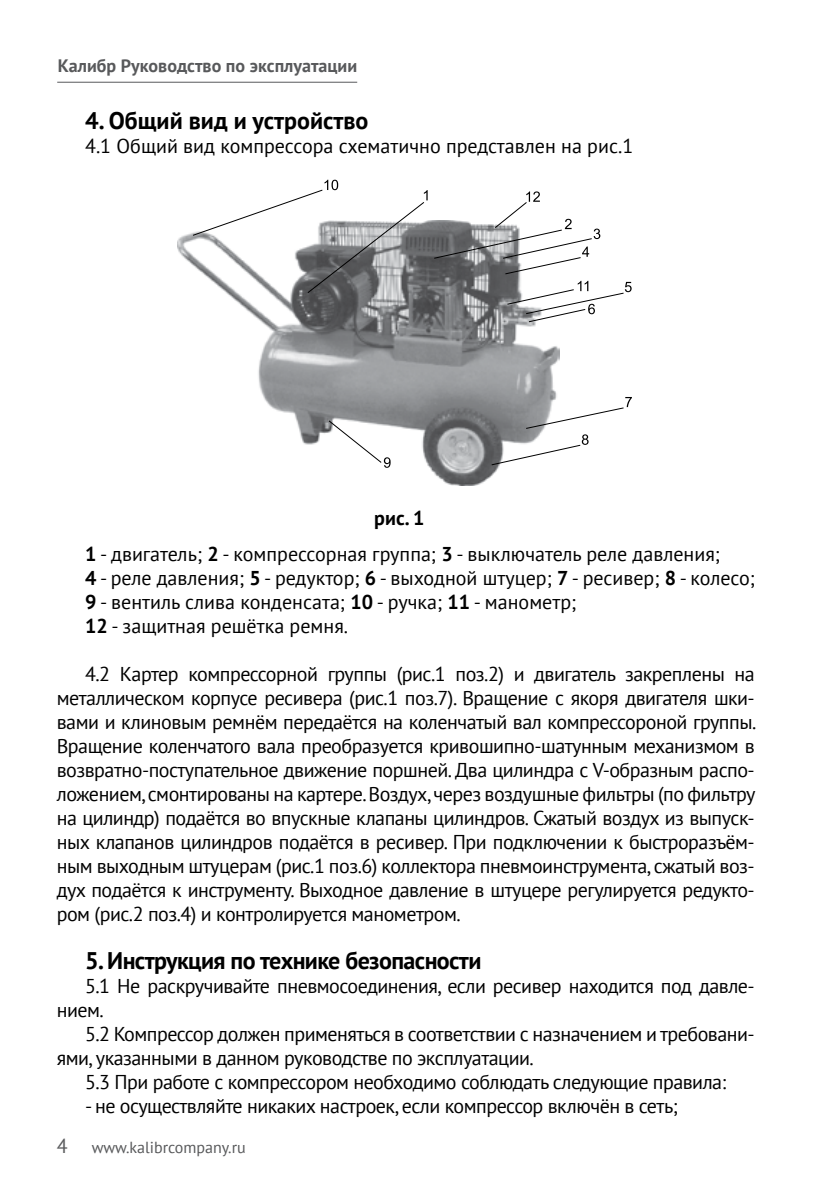
<style>
.page{position:relative;width:840px;height:1191px;background:#fff}
.page>*{position:absolute;margin:0;border:0;box-sizing:border-box;transform-origin:0 0}
.t1{font:700 24px "PT Sans";letter-spacing:-.025em;color:#000}
.t2{font:700 24px "PT Sans";color:#000}
.t3{font:20px/24px "PT Sans";letter-spacing:-.025em;color:#000}
.t4{font:20px/24px "PT Sans";color:#000}
.t5{font:700 20px "PT Sans";color:#000}
.t6{font:700 18px "PT Sans";color:#58595b}
.t7{font:16px "PT Sans";color:#58595b}
.s1{font-weight:700}
.s2{font-size:20px}
</style>
<div class="page">
<hr style="left:57px;top:82px;width:300px;height:1px;background:#58595b">
<img style="left:177px;top:233px;width:323px;height:253px">
<svg style="left:306px;top:201px;width:318px;height:265px"></svg>
<svg style="left:423px;top:190px;width:4px;height:10px"></svg>
<svg style="left:564px;top:219px;width:7px;height:10px"></svg>
<svg style="left:593px;top:229px;width:7px;height:10px"></svg>
<svg style="left:581px;top:246px;width:8px;height:11px"></svg>
<svg style="left:624px;top:282px;width:7px;height:10px"></svg>
<svg style="left:383px;top:457px;width:7px;height:11px"></svg>
<svg style="left:625px;top:397px;width:6px;height:10px"></svg>
<svg style="left:581px;top:434px;width:7px;height:11px"></svg>
<svg style="left:192px;top:180px;width:146px;height:56px"></svg>
<svg style="left:506px;top:281px;width:88px;height:33px"></svg>
<svg style="left:494px;top:191px;width:45px;height:38px"></svg>
<p class="t6" style="left:58px;top:53px;width:301px">Калибр Руководство по эксплуатации</p>
<p class="t2" style="left:85px;top:104px;width:285px">4. Общий вид и устройство</p>
<p class="t4" style="left:85px;top:133px;width:549px">4.1 Общий вид компрессора схематично представлен на рис.1</p>
<p class="t5" style="left:374px;top:505px;width:52px">рис. 1</p>
<p class="t4" style="left:85px;top:541px;width:670px"><span class="s1">1</span> - двигатель; <span class="s1">2</span> - компрессорная группа; <span class="s1">3</span> - выключатель реле давления;<br><span class="s1">4</span> - реле давления; <span class="s1">5</span> - редуктор; <span class="s1">6</span> - выходной штуцер; <span class="s1">7</span> - ресивер; <span class="s1">8</span> - колесо; <span class="s1">9</span> - вентиль слива конденсата; <span class="s1">10</span> - ручка; <span class="s1">11</span> - манометр;<br><span class="s1">12</span> - защитная решётка ремня.</p>
<p class="t3" style="left:57px;top:661px;width:700px;text-align:justify;text-indent:28px">4.2 Картер компрессорной группы (рис.1 поз.2) и двигатель закреплены на металлическом корпусе ресивера (рис.1 поз.7). Вращение с якоря двигателя шки&shy;вами и клиновым ремнём передаётся на коленчатый вал компрессороной группы.<br>Вращение коленчатого вала преобразуется кривошипно-шатунным механизмом в возвратно-поступательное движение поршней. Два цилиндра с V-образным распо&shy;ложением, смонтированы на картере. Воздух, через воздушные фильтры (по фильтру на цилиндр) подаётся во впускные клапаны цилиндров. Сжатый воздух из выпуск&shy;ных клапанов цилиндров подаётся в ресивер. При подключении к быстроразъём&shy;ным выходным штуцерам (рис.1 поз.6) коллектора пневмоинструмента, сжатый воз&shy;дух подаётся к инструменту. Выходное давление в штуцере регулируется редукто&shy;ром (рис.2 поз.4) и контролируется манометром.</p>
<p class="t1" style="left:85px;top:944px;width:397px">5. Инструкция по технике безопасности</p>
<p class="t3" style="left:57px;top:973px;width:699px;text-indent:28px">5.1 Не раскручивайте пневмосоединения, если ресивер находится под давле&shy;нием.</p>
<p class="t3" style="left:57px;top:1021px;width:699px;text-indent:28px">5.2 Компрессор должен применяться в соответствии с назначением и требовани&shy;ями, указанными в данном руководстве по эксплуатации.</p>
<p class="t3" style="left:85px;top:1069px;width:642px">5.3 При работе с компрессором необходимо соблюдать следующие правила:</p>
<p class="t3" style="left:85px;top:1093px;width:594px">- не осуществляйте никаких настроек, если компрессор включён в сеть;</p>
<p class="t7" style="left:57px;top:1136px;width:190px"><span class="s2">4</span> www.kalibrcompany.ru</p>
</div>
